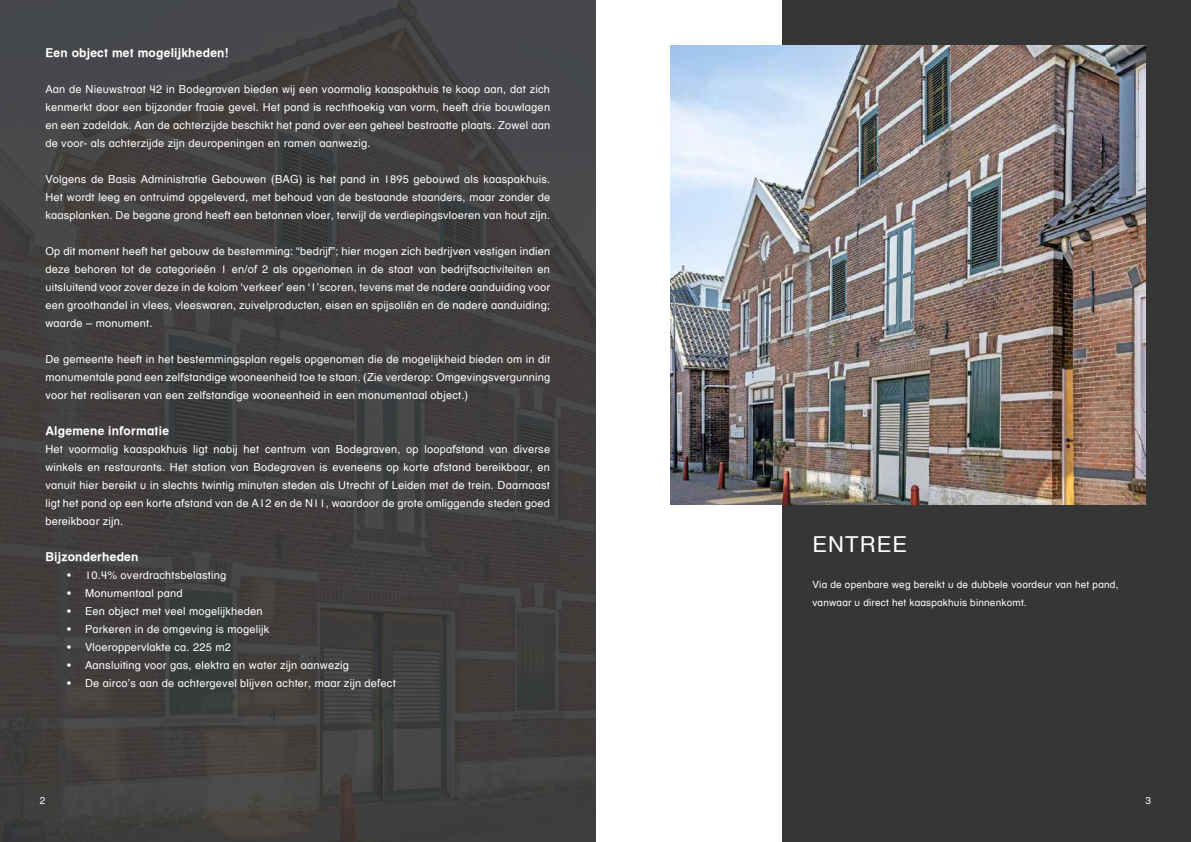
<style>
.page{position:relative;width:1191px;height:842px;background:#fff}
.page>*{position:absolute;margin:0;border:0;box-sizing:border-box;transform-origin:0 0}
.t1{font:22px "Helvetica W02 Textbook Rg";letter-spacing:.05em;color:#fff}
.t2{font:700 12px "Helvetica Textbook LT";letter-spacing:.02em;color:#fff}
.t3{font:11px/18px "Helvetica W02 Textbook Rg";letter-spacing:.02em;color:#fff;text-align:justify}
.t4{font:10px/18px "Helvetica W02 Textbook Rg";letter-spacing:.02em;color:#fff}
</style>
<div class="page">
<div style="left:0;top:0;width:595px;height:842px;background:linear-gradient(to right,#424040,#414040)"></div>
<div style="left:782px;top:0;width:409px;height:842px;background:#373636"></div>
<img style="left:670px;top:45px;width:475px;height:460px">
<p class="t2" style="left:45px;top:45px;width:185px">Een object met mogelijkheden!</p>
<p class="t3" style="left:45px;top:80px;width:506px">Aan de Nieuwstraat 42 in Bodegraven bieden wij een voormalig kaaspakhuis te koop aan, dat zich kenmerkt door een bijzonder fraaie gevel. Het pand is rechthoekig van vorm, heeft drie bouwlagen en een zadeldak. Aan de achterzijde beschikt het pand over een geheel bestraatte plaats. Zowel aan de voor- als achterzijde zijn deuropeningen en ramen aanwezig.</p>
<p class="t3" style="left:45px;top:170px;width:506px">Volgens de Basis Administratie Gebouwen (BAG) is het pand in 1895 gebouwd als kaaspakhuis.<br>Het wordt leeg en ontruimd opgeleverd, met behoud van de bestaande staanders, maar zonder de kaasplanken. De begane grond heeft een betonnen vloer, terwijl de verdiepingsvloeren van hout zijn.</p>
<p class="t3" style="left:45px;top:242px;width:506px">Op dit moment heeft het gebouw de bestemming: “bedrijf”; hier mogen zich bedrijven vestigen indien deze behoren tot de categorieën 1 en/of 2 als opgenomen in de staat van bedrijfsactiviteiten en uitsluitend voor zover deze in de kolom ‘verkeer’ een ‘1’scoren, tevens met de nadere aanduiding voor een groothandel in vlees, vleeswaren, zuivelproducten, eisen en spijsoliën en de nadere aanduiding; waarde – monument.</p>
<p class="t3" style="left:45px;top:350px;width:506px">De gemeente heeft in het bestemmingsplan regels opgenomen die de mogelijkheid bieden om in dit monumentale pand een zelfstandige wooneenheid toe te staan. (Zie verderop: Omgevingsvergunning voor het realiseren van een zelfstandige wooneenheid in een monumentaal object.)</p>
<p class="t2" style="left:45px;top:423px;width:125px">Algemene informatie</p>
<p class="t3" style="left:45px;top:440px;width:506px">Het voormalig kaaspakhuis ligt nabij het centrum van Bodegraven, op loopafstand van diverse winkels en restaurants. Het station van Bodegraven is eveneens op korte afstand bereikbaar, en vanuit hier bereikt u in slechts twintig minuten steden als Utrecht of Leiden met de trein. Daarnaast ligt het pand op een korte afstand van de A12 en de N11, waardoor de grote omliggende steden goed bereikbaar zijn.</p>
<p class="t2" style="left:45px;top:549px;width:95px">Bijzonderheden</p>
<p class="t3" style="left:67px;top:566px;width:161px">• 10.4% overdrachtsbelasting</p>
<p class="t3" style="left:67px;top:584px;width:117px">• Monumentaal pand</p>
<p class="t3" style="left:67px;top:602px;width:197px">• Een object met veel mogelijkheden</p>
<p class="t3" style="left:67px;top:620px;width:204px">• Parkeren in de omgeving is mogelijk</p>
<p class="t3" style="left:67px;top:638px;width:165px">• Vloeroppervlakte ca. 225 m2</p>
<p class="t3" style="left:67px;top:656px;width:283px">• Aansluiting voor gas, elektra en water zijn aanwezig</p>
<p class="t3" style="left:67px;top:674px;width:330px">• De airco’s aan de achtergevel blijven achter, maar zijn defect</p>
<p class="t4" style="left:40px;top:791px;width:7px">2</p>
<h1 class="t1" style="left:812px;top:530px;width:96px">ENTREE</h1>
<p class="t4" style="left:812px;top:575px;width:307px">Via de openbare weg bereikt u de dubbele voordeur van het pand, vanwaar u direct het kaaspakhuis binnenkomt.</p>
<p class="t4" style="left:1145px;top:791px;width:7px">3</p>
</div>
